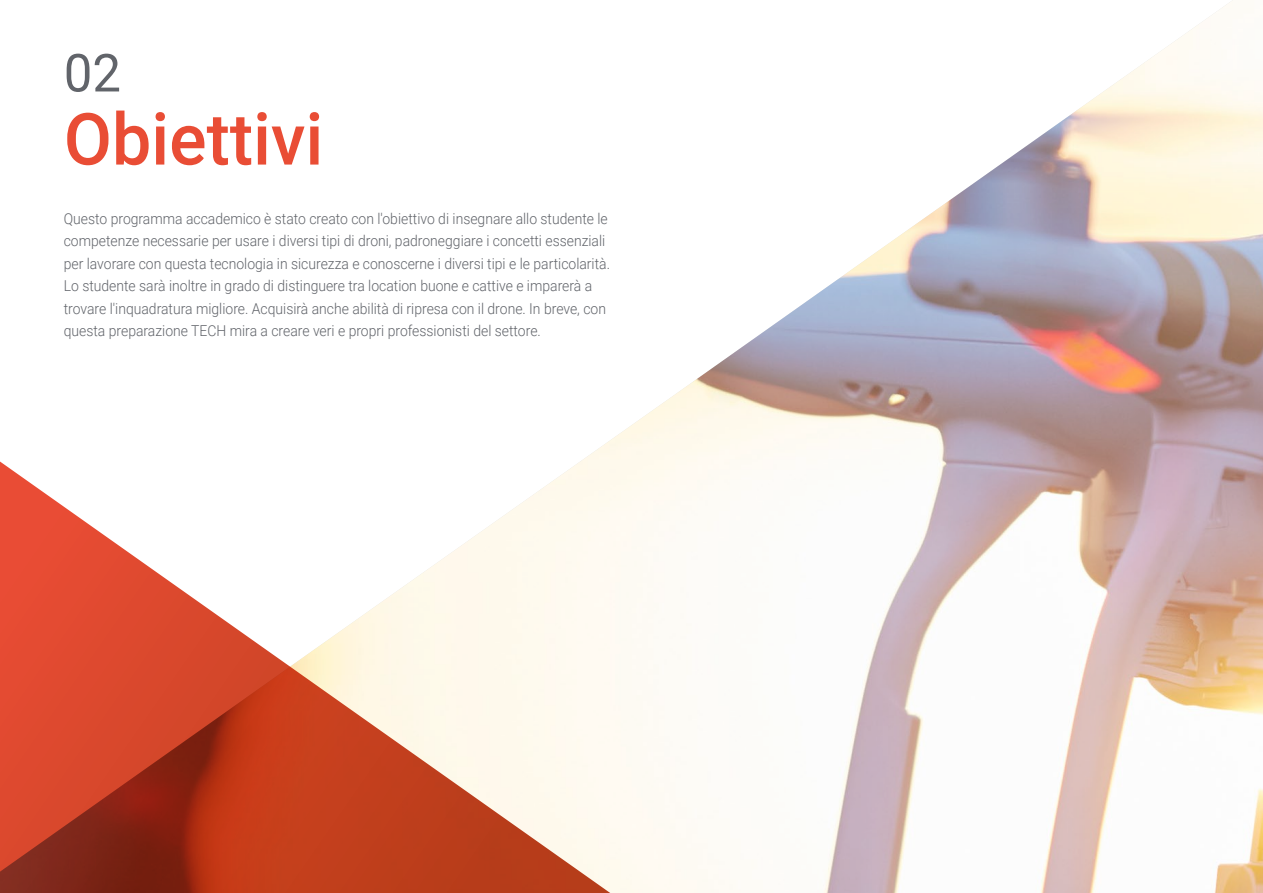
<style>
.page{position:relative;width:1263px;height:893px;background:#fff}
.page>*{position:absolute;margin:0;border:0;box-sizing:border-box;transform-origin:0 0}
.t1{font:500 72px "Roboto";color:#e94d35}
.t2{font:52.5px "Roboto";color:#61646a}
.t3{font:300 15px/22.5px "Roboto";color:#61646a;scale:.93 1}
</style>
<div class="page">
<img style="left:602px;top:0;width:661px;height:893px">
<svg style="left:0;top:446px;width:640px;height:447px"></svg>
<h2 class="t2" style="left:64px;top:36px;width:59px">02</h2>
<h1 class="t1" style="left:64px;top:89px;width:261px">Obiettivi</h1>
<p class="t3" style="left:64px;top:207px;width:589px">Questo programma accademico è stato creato con l'obiettivo di insegnare allo studente le competenze necessarie per usare i diversi tipi di droni, padroneggiare i concetti essenziali per lavorare con questa tecnologia in sicurezza e conoscerne i diversi tipi e le particolarità.<br>Lo studente sarà inoltre in grado di distinguere tra location buone e cattive e imparerà a trovare l'inquadratura migliore. Acquisirà anche abilità di ripresa con il drone. In breve, con questa preparazione TECH mira a creare veri e propri professionisti del settore.</p>
</div>
